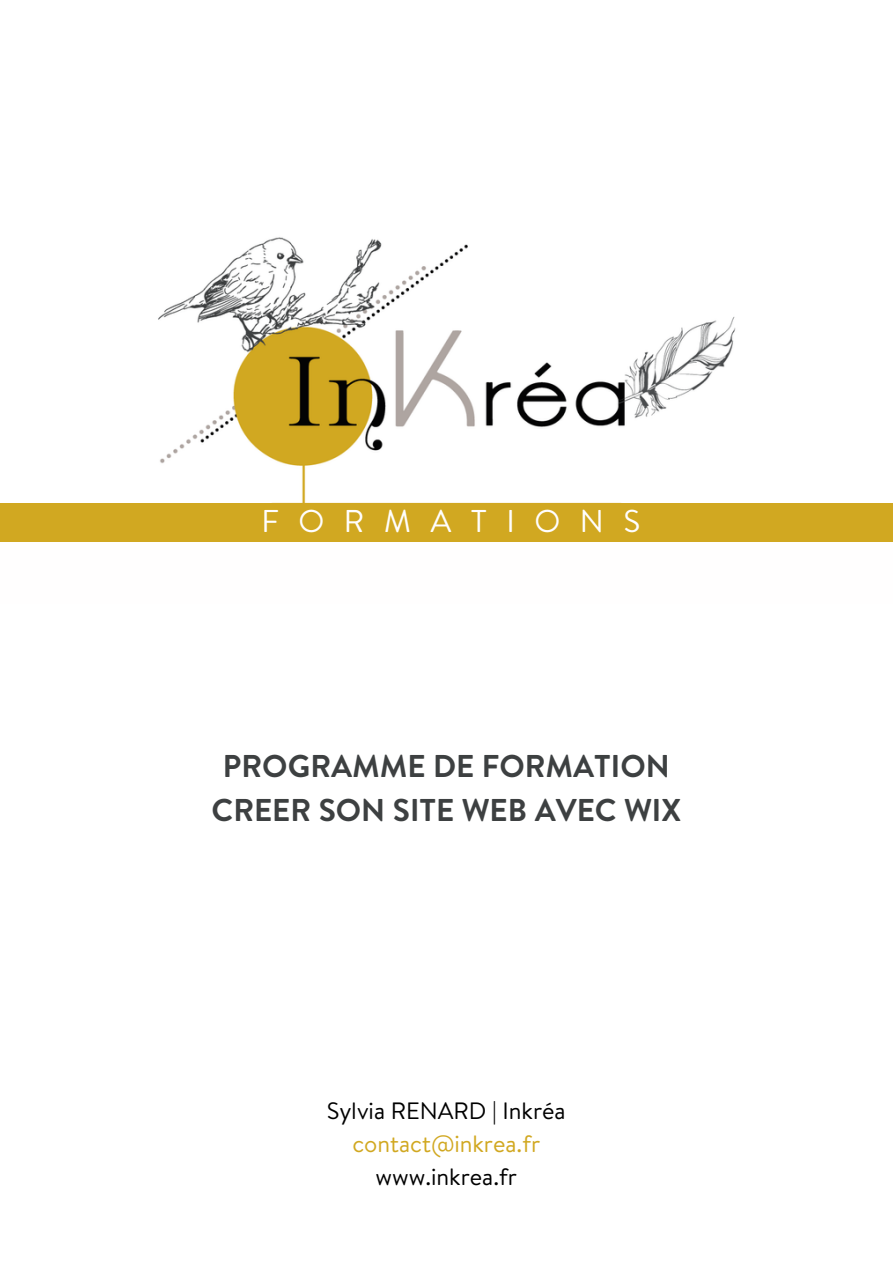
<style>
.page{position:relative;width:893px;height:1264px;background:#fff}
.page>*{position:absolute;margin:0;border:0;box-sizing:border-box;transform-origin:0 0}
.t1{font:700 31.5px/43.8px "Brandon Text";color:#3d4041;text-align:center}
.t2{font:31.5px "Brandon Text";letter-spacing:.62em;color:#fffefe}
.t3{font:23.55px "Brandon Text";color:#000}
.t4{font:23.55px "Brandon Text";color:#d1a821}
</style>
<div class="page">
<img style="left:158px;top:237px;width:578px;height:266px">
<div style="left:0;top:503px;width:892px;height:39px;background:#d1a821"></div>
<p class="t2" style="left:261px;top:499px;width:380px">FORMATIONS</p>
<p class="t1" style="left:212px;top:743px;width:471px">PROGRAMME DE FORMATION<br>CREER SON SITE WEB AVEC WIX</p>
<p class="t3" style="left:327px;top:1094px;width:240px">Sylvia RENARD | Inkréa</p>
<p class="t4" style="left:352px;top:1127px;width:189px">contact@inkrea.fr</p>
<p class="t3" style="left:375px;top:1159px;width:143px">www.inkrea.fr</p>
</div>
